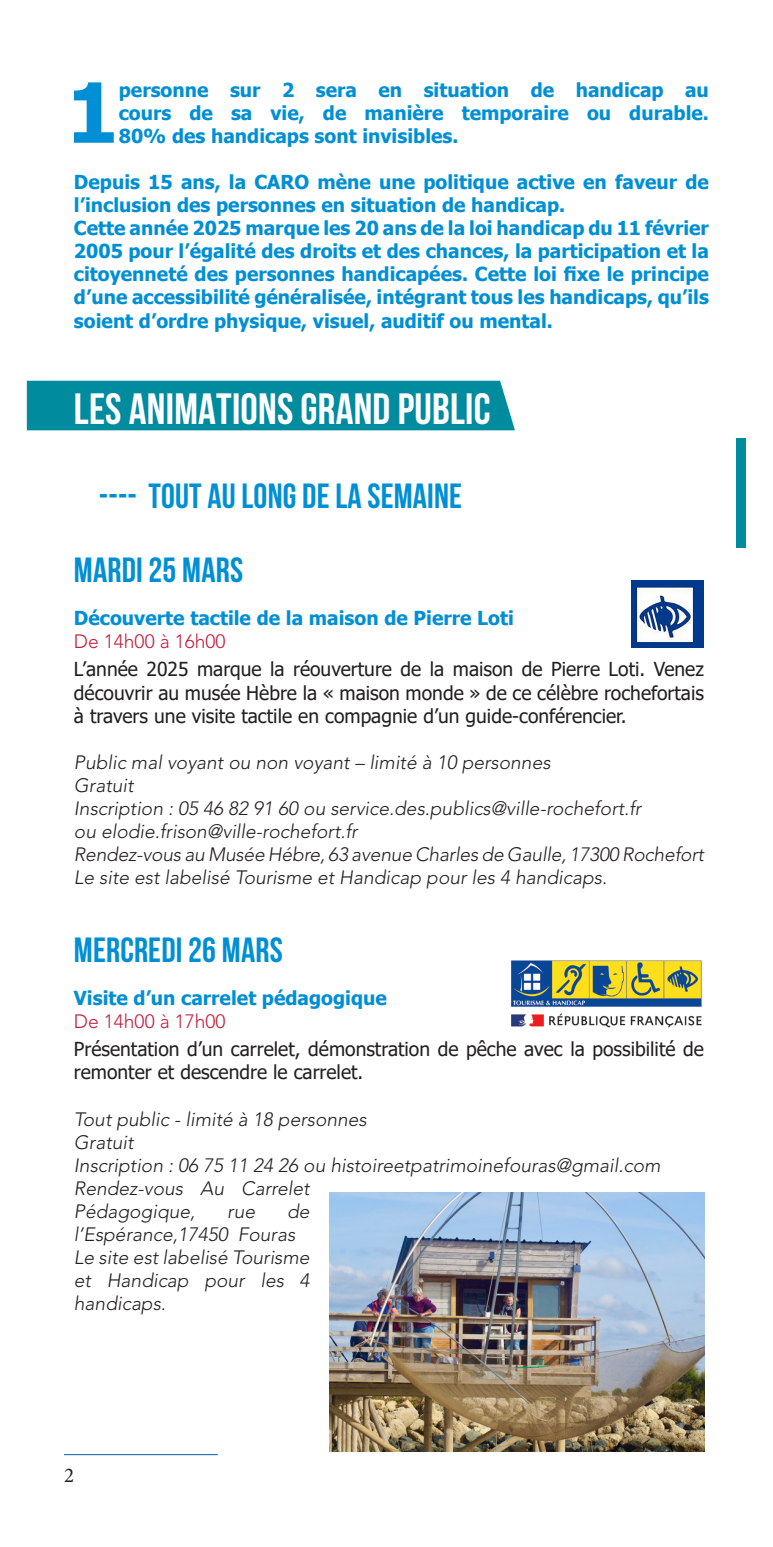
<style>
.page{position:relative;width:773px;height:1547px;background:#fff}
.page>*{position:absolute;margin:0;border:0;box-sizing:border-box;transform-origin:0 0}
.t1{font:700 82.77px "Tahoma";color:#008fd5}
.grand_titre{font:700 43.75px "Bebas Neue";letter-spacing:.005em;color:#fff}
.grandes_dates{font:700 35px "Bebas Neue";letter-spacing:.005em;color:#008fd5}
.t2{font:21px "Minion Pro";color:#231f20}
.activités{font:700 19.25px/23.1px "Tahoma";color:#008fd5}
.italique{font:italic 300 19.25px/23.1px "Avenir";color:#231f20}
.t3{font:19.25px/23.1px "Tahoma";color:#231f20;text-align:justify}
.s1{font-family:"Avenir LT Std";font-weight:300;color:#c31f3d}
</style>
<div class="page">
<hr style="left:64px;top:1454px;width:154px;height:1px;background:#015dab">
<div style="left:736px;top:438px;width:10px;height:109px;background:#008c9e"></div>
<div style="left:27px;top:381px;width:488px;height:49px;background:#008c9e"></div>
<img style="left:632px;top:581px;width:72px;height:67px">
<img style="left:511px;top:960px;width:191px;height:68px">
<img style="left:329px;top:1193px;width:375px;height:258px">
<p class="t1" style="left:66px;top:55px;width:54px">1</p>
<p class="activités" style="left:119px;top:79px;width:592px;text-align:justify">personne sur 2 sera en situation de handicap au cours de sa vie, de manière temporaire ou durable.<br>80% des handicaps sont invisibles.</p>
<p class="activités" style="left:74px;top:171px;width:636px">Depuis 15 ans, la CARO mène une politique active en faveur de l’inclusion des personnes en situation de handicap.</p>
<p class="activités" style="left:74px;top:217px;width:637px;text-align:justify">Cette année 2025 marque les 20 ans de la loi handicap du 11 février 2005 pour l’égalité des droits et des chances, la participation et la citoyenneté des personnes handicapées. Cette loi fixe le principe d’une accessibilité généralisée, intégrant tous les handicaps, qu’ils soient d’ordre physique, visuel, auditif ou mental.</p>
<p class="grand_titre" style="left:74px;top:384px;width:418px">LES ANIMATIONS GRAND PUBLIC</p>
<p class="grandes_dates" style="left:99px;top:477px;width:365px">---- TOUT AU LONG DE LA SEMAINE</p>
<p class="grandes_dates" style="left:74px;top:551px;width:171px">MARDI 25 MARS</p>
<p class="activités" style="left:74px;top:607px;width:441px">Découverte tactile de la maison de Pierre Loti<br><span class="s1">De 14h00 à 16h00</span></p>
<p class="t3" style="left:74px;top:659px;width:632px">L’année 2025 marque la réouverture de la maison de Pierre Loti. Venez découvrir au musée Hèbre la « maison monde » de ce célèbre rochefortais à travers une visite tactile en compagnie d’un guide-conférencier.</p>
<p class="italique" style="left:74px;top:751px;width:478px">Public mal voyant ou non voyant – limité à 10 personnes</p>
<p class="italique" style="left:74px;top:774px;width:61px">Gratuit</p>
<p class="italique" style="left:74px;top:797px;width:569px">Inscription : 05 46 82 91 60 ou service.des.publics@ville-rochefort.fr</p>
<p class="italique" style="left:74px;top:820px;width:285px">ou elodie.frison@ville-rochefort.fr</p>
<p class="italique" style="left:74px;top:843px;width:632px">Rendez-vous au Musée Hébre, 63 avenue Charles de Gaulle, 17300 Rochefort</p>
<p class="italique" style="left:74px;top:866px;width:535px">Le site est labelisé Tourisme et Handicap pour les 4 handicaps.</p>
<p class="grandes_dates" style="left:74px;top:931px;width:210px">MERCREDI 26 MARS</p>
<p class="activités" style="left:74px;top:987px;width:314px">Visite d’un carrelet pédagogique<br><span class="s1">De 14h00 à 17h00</span></p>
<p class="t3" style="left:74px;top:1039px;width:631px">Présentation d’un carrelet, démonstration de pêche avec la possibilité de remonter et descendre le carrelet.</p>
<p class="italique" style="left:74px;top:1107px;width:294px">Tout public - limité à 18 personnes</p>
<p class="italique" style="left:74px;top:1130px;width:61px">Gratuit</p>
<p class="italique" style="left:74px;top:1154px;width:588px">Inscription : 06 75 11 24 26 ou histoireetpatrimoinefouras@gmail.com</p>
<p class="italique" style="left:74px;top:1177px;width:237px">Rendez-vous Au Carrelet<br>Pédagogique,</p>
<p class="italique" style="left:74px;top:1200px;width:237px;text-indent:213px">de l’Espérance,17450 Fouras</p>
<p class="italique" style="left:74px;top:1246px;width:237px;text-align:justify">Le site est labelisé Tourisme et Handicap pour les 4 handicaps.</p>
<p class="italique" style="left:227px;top:1200px;width:29px">rue</p>
<p class="t2" style="left:64px;top:1461px;width:12px">2</p>
</div>
